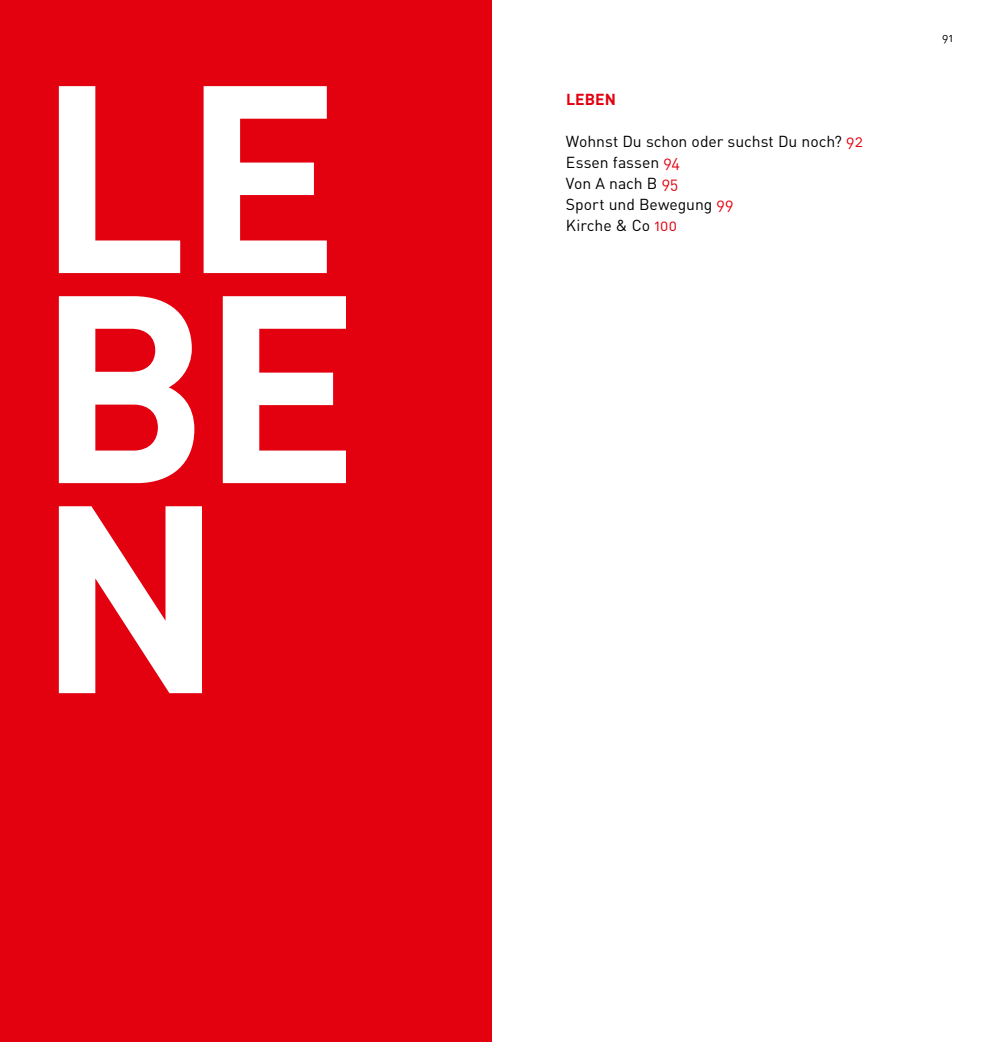
<style>
.page{position:relative;width:983px;height:1042px;background:#fff}
.page>*{position:absolute;margin:0;border:0;box-sizing:border-box;transform-origin:0 0}
.t1{font:700 262.5px/210px "DINOT";color:#fff}
.t2{font:15.75px/21px "DINOT";color:#000}
.t3{font:700 15.75px "DINOT";letter-spacing:.005em;color:#e3000f}
.t4{font:11.9px "DINOT";color:#000}
.s1{color:#e3000f}
</style>
<div class="page">
<div style="left:0;top:0;width:491px;height:1042px;background:#e3000f"></div>
<h1 class="t1" style="left:37px;top:65px;width:305px">LE</h1>
<h1 class="t1" style="left:37px;top:275px;width:324px">BE<br>N</h1>
<p class="t3" style="left:566px;top:89px;width:52px">LEBEN</p>
<p class="t2" style="left:566px;top:130px;width:298px">Wohnst Du schon oder suchst Du noch? <span class="s1">92<br></span>Essen fassen <span class="s1">94<br></span>Von A nach B <span class="s1">95<br></span>Sport und Bewegung <span class="s1">99</span></p>
<p class="t2" style="left:566px;top:214px;width:112px">Kirche &amp; Co <span class="s1">100</span></p>
<p class="t4" style="left:941px;top:30px;width:12px">91</p>
</div>
